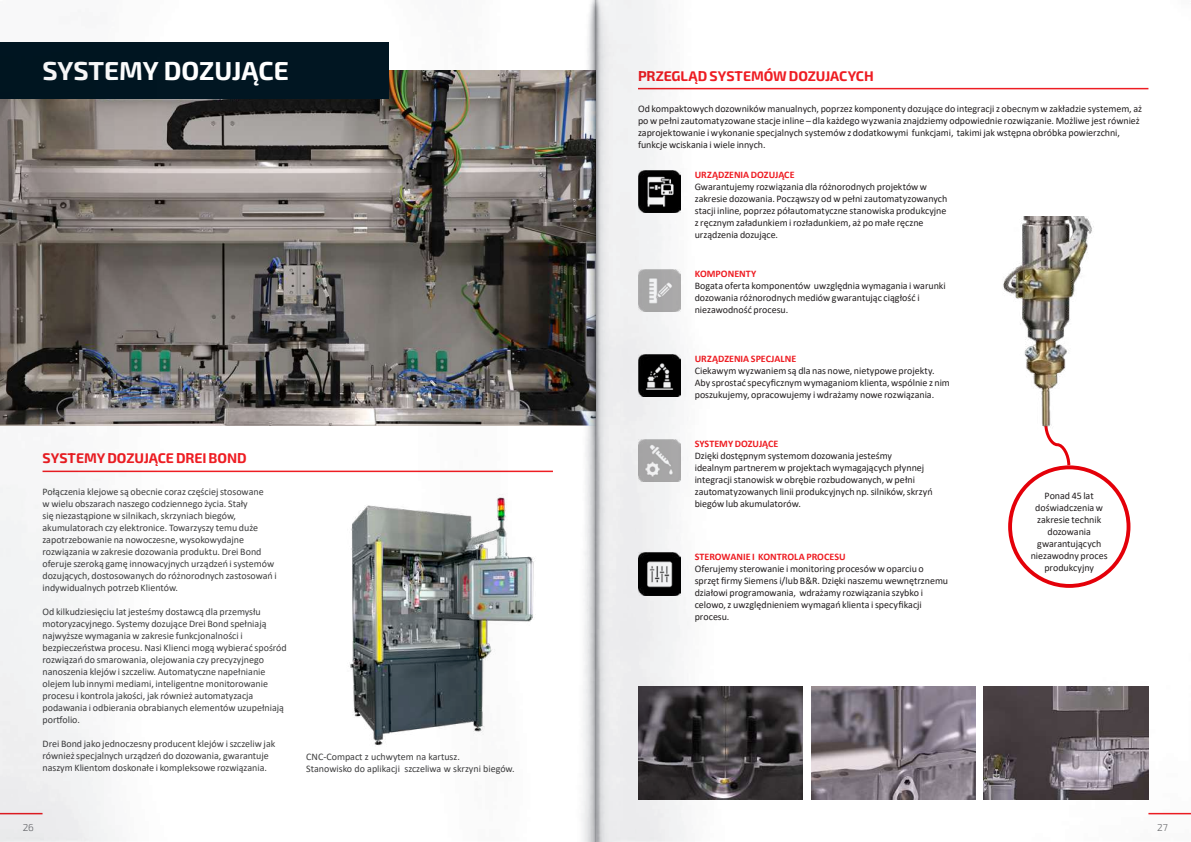
<style>
.page{position:relative;width:1191px;height:842px;background:#fff}
.page>*{position:absolute;margin:0;border:0;box-sizing:border-box;transform-origin:0 0}
.t1{font:26px "Exo 2";color:#fff}
.t2{font:14px "Exo 2";letter-spacing:-.005em;color:#ee1d23}
.t3{font:10px/12px "Calibri";letter-spacing:-.005em;color:#231f20}
.t4{font:10px/12px "Calibri";color:#3e3e3f}
.t5{font:700 10px "Calibri";color:#ee1d23}
.t6{font:10px "Exo 2";color:#6d6e71}
</style>
<div class="page">
<img style="left:0;top:0;width:1191px;height:842px">
<h1 class="t1" style="left:43px;top:53px;width:248px">SYSTEMY DOZUJĄCE</h1>
<h2 class="t2" style="left:43px;top:449px;width:205px">SYSTEMY DOZUJĄCE DREI BOND</h2>
<p class="t4" style="left:43px;top:485px;width:236px">Połączenia klejowe są obecnie coraz częściej stosowane<br>w wielu obszarach naszego codziennego życia. Stały<br>się niezastąpione w silnikach, skrzyniach biegów, akumulatorach czy elektronice. Towarzyszy temu duże zapotrzebowanie na nowoczesne, wysokowydajne rozwiązania w zakresie dozowania produktu. Drei Bond oferuje szeroką gamę innowacyjnych urządzeń i systemów dozujących, dostosowanych do różnorodnych zastosowań i indywidualnych potrzeb Klientów.</p>
<p class="t4" style="left:43px;top:605px;width:246px">Od kilkudziesięciu lat jesteśmy dostawcą dla przemysłu motoryzacyjnego. Systemy dozujące Drei Bond spełniają najwyższe wymagania w zakresie funkcjonalności i bezpieczeństwa procesu. Nasi Klienci mogą wybierać spośród rozwiązań do smarowania, olejowania czy precyzyjnego nanoszenia klejów i szczeliw. Automatyczne napełnianie olejem lub innymi mediami, inteligentne monitorowanie procesu i kontrola jakości, jak również automatyzacja podawania i odbierania obrabianych elementów uzupełniają por琀昀olio.</p>
<p class="t4" style="left:43px;top:737px;width:234px">Drei Bond jako jednoczesny producent klejów i szczeliw jak również specjalnych urządzeń do dozowania, gwarantuje naszym Klientom doskonałe i kompleksowe rozwiązania.</p>
<p class="t4" style="left:306px;top:750px;width:210px">CNC-Compact z uchwytem na kartusz.<br>Stanowisko do aplikacji szczeliwa w skrzyni biegów.</p>
<h2 class="t2" style="left:638px;top:66px;width:237px">PRZEGLĄD SYSTEMÓW DOZUJACYCH</h2>
<p class="t3" style="left:638px;top:103px;width:505px">Od kompaktowych dozowników manualnych, poprzez komponenty dozujące do integracji z obecnym w zakładzie systemem, aż po w pełni zautomatyzowane stacje inline – dla każdego wyzwania znajdziemy odpowiednie rozwiązanie. Możliwe jest również zaprojektowanie i wykonanie specjalnych systemów z dodatkowymi funkcjami, takimi jak wstępna obróbka powierzchni, funkcje wciskania i wiele innych.</p>
<p class="t5" style="left:694px;top:167px;width:101px">URZĄDZENIA DOZUJĄCE</p>
<p class="t3" style="left:694px;top:180px;width:254px">Gwarantujemy rozwiązania dla różnorodnych projektów w zakresie dozowania. Począwszy od w pełni zautomatyzowanych stacji inline, poprzez półautomatyczne stanowiska produkcyjne z ręcznym załadunkiem i rozładunkiem, aż po małe ręczne urządzenia dozujące.</p>
<p class="t5" style="left:694px;top:266px;width:63px">KOMPONENTY</p>
<p class="t3" style="left:694px;top:279px;width:252px">Bogata oferta komponentów uwzględnia wymagania i warunki dozowania różnorodnych mediów gwarantując ciągłość i niezawodność procesu.</p>
<p class="t5" style="left:694px;top:351px;width:103px">URZĄDZENIA SPECJALNE</p>
<p class="t3" style="left:694px;top:364px;width:257px">Ciekawym wyzwaniem są dla nas nowe, nietypowe projekty.<br>Aby sprostać specy昀椀cznym wymaganiom klienta, wspólnie z nim poszukujemy, opracowujemy i wdrażamy nowe rozwiązania.</p>
<p class="t5" style="left:694px;top:436px;width:85px">SYSTEMY DOZUJĄCE</p>
<p class="t3" style="left:694px;top:449px;width:239px">Dzięki dostępnym systemom dozowania jesteśmy<br>idealnym partnerem w projektach wymagających płynnej integracji stanowisk w obrębie rozbudowanych, w pełni zautomatyzowanych linii produkcyjnych np. silników, skrzyń biegów lub akumulatorów.</p>
<p class="t5" style="left:694px;top:550px;width:152px">STEROWANIE I KONTROLA PROCESU</p>
<p class="t3" style="left:694px;top:563px;width:255px">Oferujemy sterowanie i monitoring procesów w oparciu o sprzęt 昀椀rmy Siemens i/lub B&amp;R. Dzięki naszemu wewnętrznemu działowi programowania, wdrażamy rozwiązania szybko i celowo, z uwzględnieniem wymagań klienta i specy昀椀kacji procesu.</p>
<p class="t3" style="left:1030px;top:490px;width:78px;text-align:center">Ponad 45 lat doświadczenia w zakresie technik dozowania gwarantujących niezawodny proces produkcyjny</p>
<p class="t6" style="left:23px;top:822px;width:13px">26</p>
<p class="t6" style="left:1157px;top:822px;width:12px">27</p>
</div>
